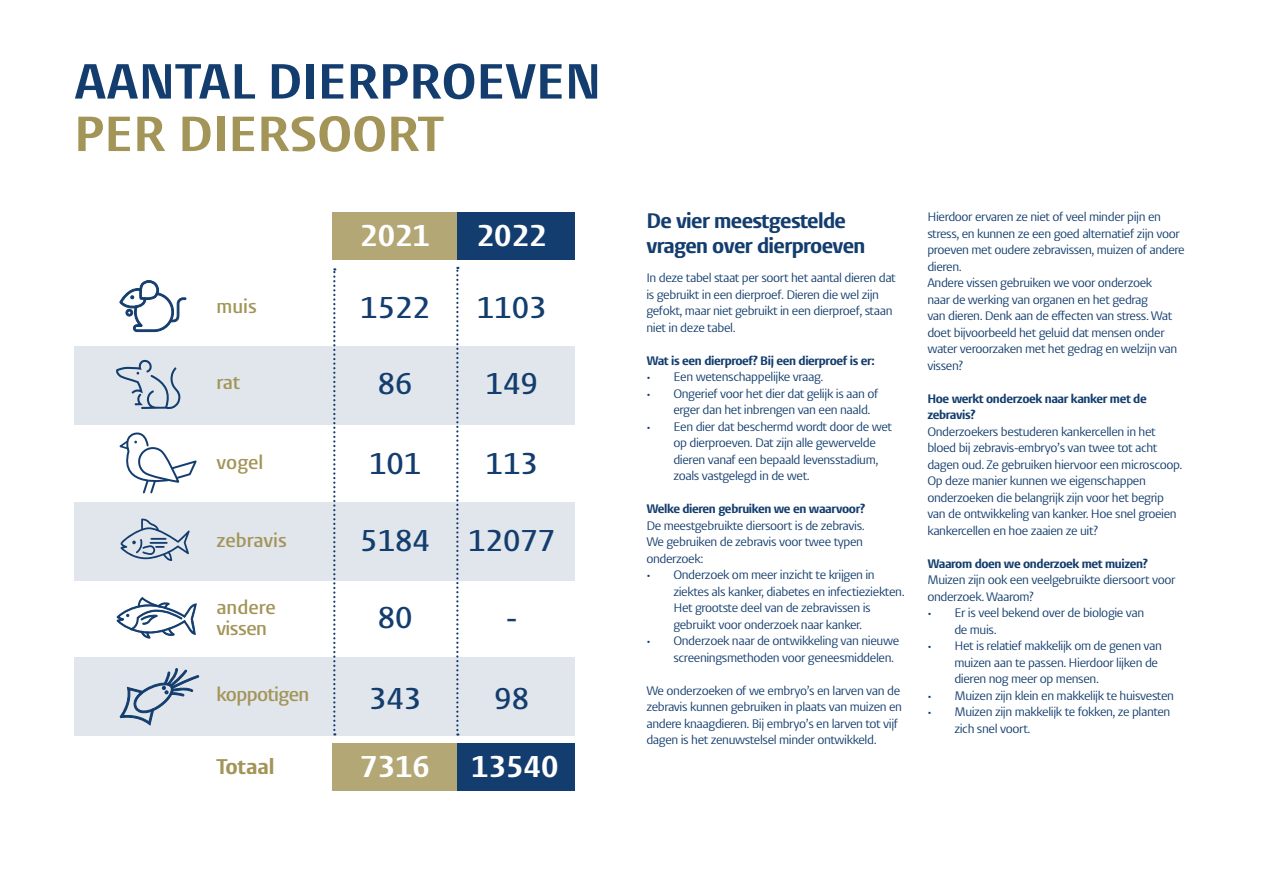
<style>
.page{position:relative;width:1263px;height:893px;background:#fff}
.page>*{position:absolute;margin:0;border:0;box-sizing:border-box;transform-origin:0 0}
.t1{font:300 51px "Vestula";color:#133d6e}
.t2{font:300 51px "Vestula";color:#a39458}
.t3{font:600 31.05px "Vestula";color:#133d6e}
.t4{font:300 31.05px "Vestula";color:#fff}
.t5{font:300 22.05px "Vestula";color:#a39458}
.t6{font:300 21.75px/25.5px "Vestula";letter-spacing:-.03em;color:#133d6e}
.t7{font:600 19.95px/20.7px "Vestula";letter-spacing:-.01em;color:#a39458}
.t8{font:600 19.95px "Vestula";letter-spacing:-.03em;color:#a39458}
.t9{font:12.75px/16.5px "Vestula";letter-spacing:-.03em;color:#133d6e}
.t10{font:300 12.75px/16.5px "Vestula";letter-spacing:-.03em;color:#133d6e}
</style>
<div class="page">
<div style="left:74px;top:346px;width:501px;height:78px;background:#e0e6eb"></div>
<div style="left:332px;top:212px;width:243px;height:47px;background:#b3a776"></div>
<div style="left:457px;top:212px;width:118px;height:47px;background:#133d6e"></div>
<div style="left:332px;top:743px;width:243px;height:48px;background:#b3a776"></div>
<div style="left:457px;top:743px;width:118px;height:48px;background:#133d6e"></div>
<div style="left:74px;top:502px;width:501px;height:78px;background:#e0e6eb"></div>
<div style="left:74px;top:657px;width:501px;height:79px;background:#e0e6eb"></div>
<svg style="left:116px;top:359px;width:65px;height:50px"></svg>
<svg style="left:121px;top:518px;width:69px;height:43px"></svg>
<svg style="left:120px;top:668px;width:79px;height:57px"></svg>
<svg style="left:119px;top:280px;width:67px;height:52px"></svg>
<svg style="left:116px;top:597px;width:81px;height:42px"></svg>
<svg style="left:119px;top:432px;width:78px;height:62px"></svg>
<svg style="left:333px;top:268px;width:2px;height:467px"></svg>
<svg style="left:456px;top:267px;width:2px;height:469px"></svg>
<h1 class="t1" style="left:74px;top:50px;width:529px">AANTAL DIERPROEVEN</h1>
<h1 class="t2" style="left:74px;top:102px;width:371px">PER DIERSOORT</h1>
<h2 class="t4" style="left:360px;top:216px;width:71px">2021</h2>
<h2 class="t4" style="left:477px;top:216px;width:71px">2022</h2>
<h3 class="t7" style="left:216px;top:297px;width:42px">muis</h3>
<h2 class="t3" style="left:360px;top:289px;width:71px">1522</h2>
<h2 class="t3" style="left:477px;top:289px;width:71px">1103</h2>
<h3 class="t7" style="left:216px;top:372px;width:25px">rat</h3>
<h2 class="t3" style="left:378px;top:364px;width:36px">86</h2>
<h2 class="t3" style="left:486px;top:364px;width:54px">149</h2>
<h3 class="t7" style="left:216px;top:452px;width:48px">vogel</h3>
<h2 class="t3" style="left:369px;top:444px;width:54px">101</h2>
<h2 class="t3" style="left:486px;top:444px;width:54px">113</h2>
<h3 class="t7" style="left:216px;top:530px;width:72px">zebravis</h3>
<h2 class="t3" style="left:360px;top:521px;width:71px">5184</h2>
<h2 class="t3" style="left:468px;top:521px;width:89px">12077</h2>
<h3 class="t7" style="left:216px;top:597px;width:61px">andere vissen</h3>
<h2 class="t3" style="left:378px;top:599px;width:36px">80</h2>
<h2 class="t3" style="left:506px;top:599px;width:13px">-</h2>
<h3 class="t8" style="left:216px;top:682px;width:94px">koppotigen</h3>
<h2 class="t3" style="left:369px;top:680px;width:54px">343</h2>
<h2 class="t3" style="left:494px;top:680px;width:36px">98</h2>
<h3 class="t5" style="left:216px;top:752px;width:60px">Totaal</h3>
<h2 class="t4" style="left:360px;top:747px;width:71px">7316</h2>
<h2 class="t4" style="left:471px;top:747px;width:89px">13540</h2>
<h3 class="t6" style="left:646px;top:208px;width:221px">De vier meestgestelde vragen over dierproeven</h3>
<p class="t9" style="left:646px;top:270px;width:251px">In deze tabel staat per soort het aantal dieren dat is gebruikt in een dierproef. Dieren die wel zijn gefokt, maar niet gebruikt in een dierproef, staan niet in deze tabel.</p>
<p class="t10" style="left:646px;top:352px;width:230px">Wat is een dierproef? Bij een dierproef is er:</p>
<p class="t9" style="left:646px;top:369px;width:179px">• Een wetenschappelijke vraag.</p>
<p class="t9" style="left:673px;top:385px;width:206px;text-indent:-27px">• Ongerief voor het dier dat gelijk is aan of erger dan het inbrengen van een naald.</p>
<p class="t9" style="left:673px;top:418px;width:220px;text-indent:-27px">• Een dier dat beschermd wordt door de wet op dierproeven. Dat zijn alle gewervelde dieren vanaf een bepaald levensstadium, zoals vastgelegd in de wet.</p>
<p class="t10" style="left:646px;top:501px;width:220px">Welke dieren gebruiken we en waarvoor?</p>
<p class="t9" style="left:646px;top:517px;width:220px">De meestgebruikte diersoort is de zebravis.<br>We gebruiken de zebravis voor twee typen onderzoek:</p>
<p class="t9" style="left:673px;top:567px;width:233px;text-indent:-27px">• Onderzoek om meer inzicht te krijgen in ziektes als kanker, diabetes en infectieziekten.<br>Het grootste deel van de zebravissen is gebruikt voor onderzoek naar kanker.</p>
<p class="t9" style="left:673px;top:633px;width:227px;text-indent:-27px">• Onderzoek naar de ontwikkeling van nieuwe screeningsmethoden voor geneesmiddelen.</p>
<p class="t9" style="left:646px;top:682px;width:257px">We onderzoeken of we embryo’s en larven van de zebravis kunnen gebruiken in plaats van muizen en andere knaagdieren. Bij embryo’s en larven tot vijf dagen is het zenuwstelsel minder ontwikkeld.</p>
<p class="t9" style="left:927px;top:209px;width:259px">Hierdoor ervaren ze niet of veel minder pijn en stress, en kunnen ze een goed alternatief zijn voor proeven met oudere zebravissen, muizen of andere dieren.<br>Andere vissen gebruiken we voor onderzoek<br>naar de werking van organen en het gedrag<br>van dieren. Denk aan de effecten van stress. Wat doet bijvoorbeeld het geluid dat mensen onder water veroorzaken met het gedrag en welzijn van vissen?</p>
<p class="t10" style="left:927px;top:390px;width:221px">Hoe werkt onderzoek naar kanker met de zebravis?</p>
<p class="t9" style="left:927px;top:423px;width:257px">Onderzoekers bestuderen kankercellen in het bloed bij zebravis-embryo’s van twee tot acht dagen oud. Ze gebruiken hiervoor een microscoop.<br>Op deze manier kunnen we eigenschappen onderzoeken die belangrijk zijn voor het begrip van de ontwikkeling van kanker. Hoe snel groeien kankercellen en hoe zaaien ze uit?</p>
<p class="t10" style="left:927px;top:555px;width:222px">Waarom doen we onderzoek met muizen?</p>
<p class="t9" style="left:927px;top:572px;width:250px">Muizen zijn ook een veelgebruikte diersoort voor onderzoek. Waarom?</p>
<p class="t9" style="left:954px;top:605px;width:191px;text-indent:-27px">• Er is veel bekend over de biologie van de muis.</p>
<p class="t9" style="left:954px;top:638px;width:209px;text-indent:-27px">• Het is relatief makkelijk om de genen van muizen aan te passen. Hierdoor lijken de dieren nog meer op mensen.</p>
<p class="t9" style="left:927px;top:687px;width:248px">• Muizen zijn klein en makkelijk te huisvesten</p>
<p class="t9" style="left:954px;top:704px;width:218px;text-indent:-27px">• Muizen zijn makkelijk te fokken, ze planten zich snel voort.</p>
</div>
